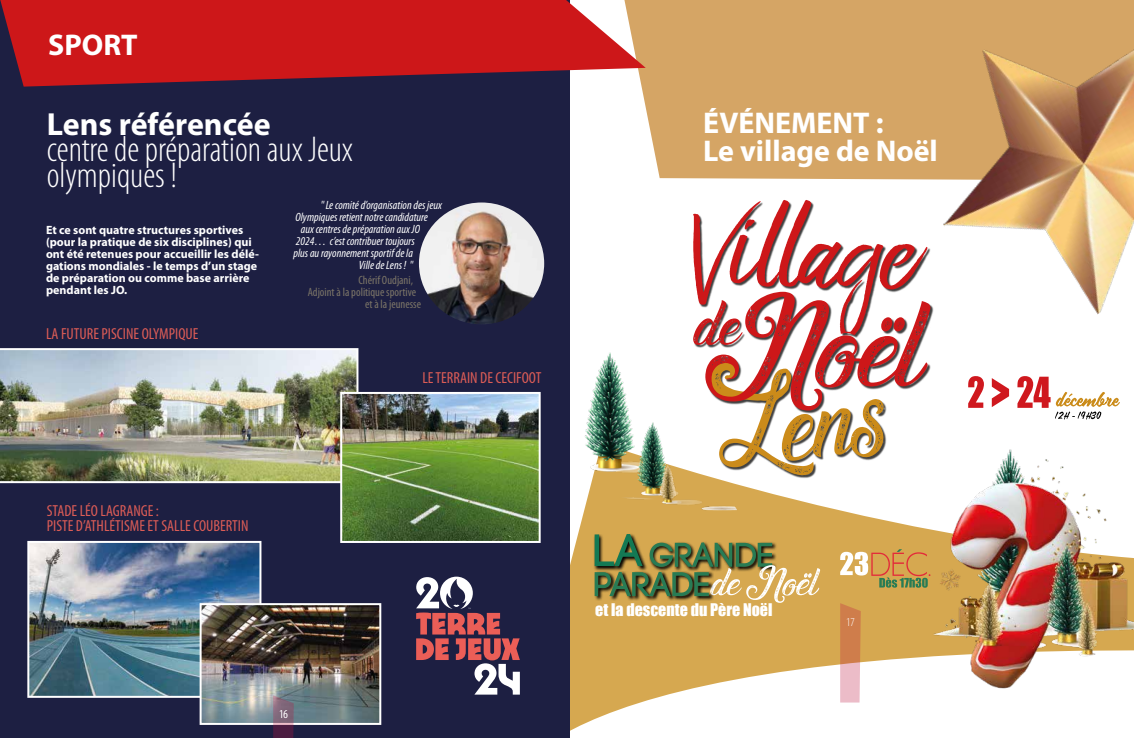
<style>
.page{position:relative;width:1134px;height:738px;background:#fff}
.page>*{position:absolute;margin:0;border:0;box-sizing:border-box;transform-origin:0 0}
.t1{font:300 condensed 36px/26px "Myriad Pro";color:#fff}
.t2{font:700 32px "Myriad Pro";color:#fff}
.t3{font:700 30px/28px "Myriad Pro";color:#fff}
.t4{font:condensed 16px/15px "Myriad Pro";color:#dc5c56}
.t5{font:16px "Impact";color:#fff}
.t6{font:700 12px/12px "Myriad Pro";color:#fff}
.t7{font:italic condensed 12px "Myriad Pro";color:#fff}
.t8{font:condensed 12px "Myriad Pro";color:#7b7467}
.t9{font:300 condensed 12px "Myriad Pro";color:#fff}
</style>
<div class="page">
<svg style="left:569px;top:484px;width:324px;height:253px;fill:#d6a850"></svg>
<img style="left:569px;top:347px;width:168px;height:163px">
<svg style="left:693px;top:200px;width:237px;height:275px"></svg>
<div style="left:641px;top:0;width:237px;height:180px;background:#d5a565"></div>
<div style="left:0;top:0;width:569px;height:737px;background:#1d1f42"></div>
<svg style="left:0;top:0;width:646px;height:86px;background:#bf262a"></svg>
<svg style="left:416px;top:576px;width:104px;height:118px"></svg>
<img style="left:0;top:348px;width:358px;height:135px">
<img style="left:343px;top:394px;width:195px;height:145px">
<div style="left:340px;top:391px;width:201px;height:151px;border:2px solid #fff"></div>
<img style="left:30px;top:543px;width:228px;height:151px">
<div style="left:27px;top:540px;width:234px;height:157px;border:2px solid #fff"></div>
<img style="left:203px;top:605px;width:175px;height:116px">
<div style="left:200px;top:602px;width:181px;height:122px;border:2px solid #fff"></div>
<svg style="left:968px;top:376px;width:152px;height:27px"></svg>
<img style="left:419px;top:202px;width:125px;height:122px">
<svg style="left:273px;top:694px;width:21px;height:43px"></svg>
<svg style="left:840px;top:602px;width:21px;height:100px;background:#db9a7d"></svg>
<img style="left:893px;top:403px;width:241px;height:286px">
<svg style="left:593px;top:532px;width:54px;height:38px"></svg>
<svg style="left:595px;top:533px;width:225px;height:69px;background:#9e9252"></svg>
<svg style="left:840px;top:548px;width:90px;height:39px;background:#cda663"></svg>
<img style="left:878px;top:0;width:256px;height:358px">
<h3 class="t3" style="left:48px;top:30px;width:91px">SPORT</h3>
<h2 class="t2" style="left:47px;top:103px;width:225px">Lens référencée</h2>
<h1 class="t1" style="left:47px;top:137px;width:308px">centre de préparation aux Jeux olympiques !</h1>
<p class="t6" style="left:46px;top:223px;width:214px">Et ce sont quatre structures sportives (pour la pratique de six disciplines) qui ont été retenues pour accueillir les délé&shy;gations mondiales - le temps d’un stage de préparation ou comme base arrière pendant les JO.</p>
<h3 class="t4" style="left:46px;top:325px;width:154px">LA FUTURE PISCINE OLYMPIQUE</h3>
<p class="t7" style="left:321px;top:197px;width:123px">" Le comité d’organisation des jeux</p>
<p class="t7" style="left:295px;top:209px;width:134px">Olympiques retient notre candidature</p>
<p class="t7" style="left:301px;top:221px;width:121px">aux centres de préparation aux JO</p>
<p class="t7" style="left:296px;top:233px;width:121px">2024… c’est contribuer toujours</p>
<p class="t7" style="left:293px;top:245px;width:121px">plus au rayonnement sportif de la</p>
<p class="t7" style="left:359px;top:257px;width:56px">Ville de Lens ! "</p>
<p class="t8" style="left:358px;top:272px;width:56px">Chérif Oudjani,</p>
<p class="t8" style="left:308px;top:284px;width:110px">Adjoint à la politique sportive</p>
<p class="t8" style="left:365px;top:296px;width:57px">et à la jeunesse</p>
<h3 class="t4" style="left:47px;top:502px;width:203px">STADE LÉO LAGRANGE :<br>PISTE D’ATHLÉTISME ET SALLE COUBERTIN</h3>
<p class="t9" style="left:279px;top:707px;width:10px">16</p>
<h3 class="t4" style="left:422px;top:370px;width:120px">LE TERRAIN DE CECIFOOT</h3>
<h3 class="t3" style="left:703px;top:108px;width:236px">ÉVÉNEMENT :<br>Le village de Noël</h3>
<h3 class="t5" style="left:595px;top:596px;width:179px">et la descente du Père Noël</h3>
<p class="t9" style="left:846px;top:615px;width:10px">17</p>
</div>
